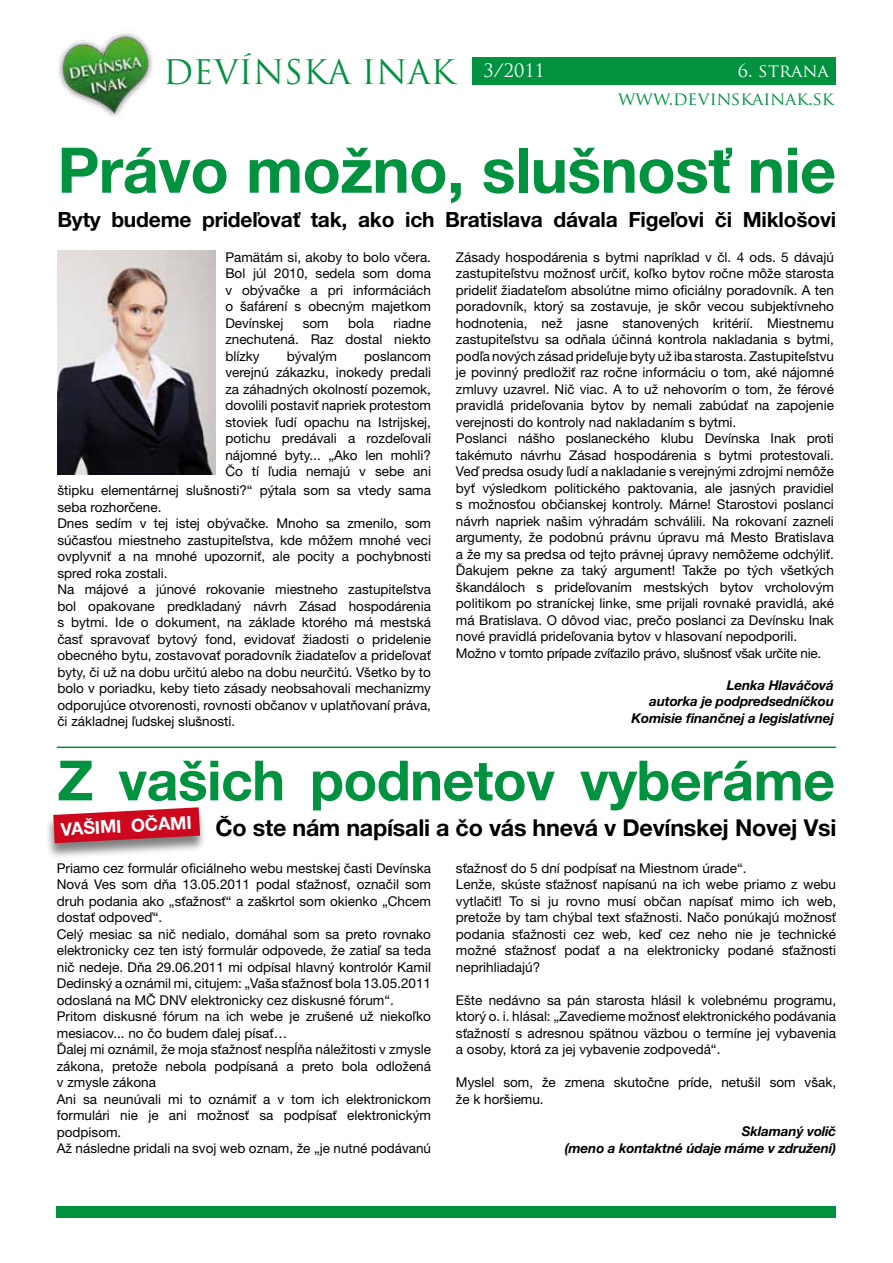
<style>
.page{position:relative;width:893px;height:1263px;background:#fff}
.page>*{position:absolute;margin:0;border:0;box-sizing:border-box;transform-origin:0 0}
.t1{font:700 63px "Helvetica Neue CE";letter-spacing:-.01em;color:#00923f}
.t2{font:700 55.5px "Helvetica Neue CE";letter-spacing:-.01em;color:#00923f}
.t3{font:33px "Trajan Pro";color:#00923f}
.t4{font:700 23.4px "Helvetica Neue CE";letter-spacing:-.01em;color:#000}
.t5{font:700 21px "Helvetica Neue CE";letter-spacing:-.01em;color:#000}
.t6{font:18px "Trajan Pro";color:#00923f}
.t7{font:18px "Trajan Pro";color:#fff}
.t8{font:700 18px "Helvetica Neue CE";color:#fff}
.t9{font:13.5px/16.5px "Helvetica Neue CE";color:#000}
.t10{font:italic 700 13.5px/16.2px "Helvetica Neue CE";letter-spacing:-.01em;color:#000;text-align:right}
</style>
<div class="page">
<img style="left:58px;top:31px;width:95px;height:87px">
<div style="left:57px;top:1206px;width:779px;height:12px;background:#00923f"></div>
<div style="left:472px;top:57px;width:364px;height:28px;background:#00923f"></div>
<img style="left:57px;top:251px;width:159px;height:224px">
<hr style="left:57px;top:746px;width:779px;height:2px;background:#00923f">
<div style="left:44px;top:807px;width:162px;height:52px;background:#000;opacity:.5"></div>
<svg style="left:53px;top:807px;width:147px;height:36px"></svg>
<h3 class="t3" style="left:163px;top:51px;width:294px">DEVÍNSKA INAK</h3>
<h3 class="t7" style="left:484px;top:59px;width:63px">3/2011</h3>
<h3 class="t7" style="left:738px;top:59px;width:92px">6. strana</h3>
<h3 class="t6" style="left:618px;top:87px;width:217px">www.devinskainak.sk</h3>
<h1 class="t1" style="left:57px;top:135px;width:780px">Právo možno, slušnosť nie</h1>
<h3 class="t5" style="left:57px;top:208px;width:780px">Byty budeme prideľovať tak, ako ich Bratislava dávala Figeľovi či Miklošovi</h3>
<p class="t9" style="left:225px;top:249px;width:207px;text-align:justify">Pamätám si, akoby to bolo včera.<br>Bol júl 2010, sedela som doma v obývačke a pri informáciách o šafárení s obecným majetkom Devínskej</p>
<p class="t9" style="left:225px;top:314px;width:207px;text-align:justify;text-indent:168px">riadne znechutená. Raz dostal niekto blízky</p>
<p class="t9" style="left:303px;top:314px;width:28px">som</p>
<p class="t9" style="left:348px;top:314px;width:28px">bola</p>
<p class="t9" style="left:225px;top:347px;width:207px;text-align:justify;text-indent:139px">poslancom verejnú zákazku, inokedy predali za záhadných okolností pozemok, dovolili postaviť napriek protestom stoviek ľudí opachu na Istrijskej, potichu predávali a rozdeľovali nájomné byty... „Ako len mohli?<br>Čo tí ľudia nemajú v sebe ani</p>
<p class="t9" style="left:287px;top:347px;width:52px">bývalým</p>
<p class="t9" style="left:57px;top:482px;width:375px">štipku elementárnej slušnosti?“ pýtala som sa vtedy sama seba rozhorčene.<br>Dnes sedím v tej istej obývačke. Mnoho sa zmenilo, som súčasťou miestneho zastupiteľstva, kde môžem mnohé veci ovplyvniť a na mnohé upozorniť, ale pocity a pochybnosti spred roka zostali.<br>Na májové a júnové rokovanie miestneho zastupiteľstva bol opakovane predkladaný návrh Zásad hospodárenia s bytmi. Ide o dokument, na základe ktorého má mestská časť spravovať bytový fond, evidovať žiadosti o pridelenie obecného bytu, zostavovať poradovník žiadateľov a prideľovať byty, či už na dobu určitú alebo na dobu neurčitú. Všetko by to bolo v poriadku, keby tieto zásady neobsahovali mechanizmy odporujúce otvorenosti, rovnosti občanov v uplatňovaní práva, či základnej ľudskej slušnosti.</p>
<p class="t9" style="left:456px;top:249px;width:380px">Zásady hospodárenia s bytmi napríklad v čl. 4 ods. 5 dávajú zastupiteľstvu možnosť určiť, koľko bytov ročne môže starosta prideliť žiadateľom absolútne mimo oficiálny poradovník. A ten poradovník, ktorý sa zostavuje, je skôr vecou subjektívneho hodnotenia, než jasne stanovených kritérií. Miestnemu zastupiteľstvu sa odňala účinná kontrola nakladania s bytmi, podľa nových zásad prideľuje byty už iba starosta. Zastupiteľstvu je povinný predložiť raz ročne informáciu o tom, aké nájomné zmluvy uzavrel. Nič viac. A to už nehovorím o tom, že férové pravidlá prideľovania bytov by nemali zabúdať na zapojenie verejnosti do kontroly nad nakladaním s bytmi.<br>Poslanci nášho poslaneckého klubu Devínska Inak proti takémuto návrhu Zásad hospodárenia s bytmi protestovali.<br>Veď predsa osudy ľudí a nakladanie s verejnými zdrojmi nemôže byť výsledkom politického paktovania, ale jasných pravidiel s možnosťou občianskej kontroly. Márne! Starostovi poslanci návrh napriek našim výhradám schválili. Na rokovaní zazneli argumenty, že podobnú právnu úpravu má Mesto Bratislava a že my sa predsa od tejto právnej úpravy nemôžeme odchýliť.<br>Ďakujem pekne za taký argument! Takže po tých všetkých škandáloch s prideľovaním mestských bytov vrcholovým politikom po straníckej linke, sme prijali rovnaké pravidlá, aké má Bratislava. O dôvod viac, prečo poslanci za Devínsku Inak nové pravidlá prideľovania bytov v hlasovaní nepodporili.<br>Možno v tomto prípade zvíťazilo právo, slušnosť však určite nie.</p>
<p class="t10" style="left:632px;top:677px;width:204px">Lenka Hlaváčová<br>autorka je podpredsedníčkou<br>Komisie finančnej a legislatívnej</p>
<h2 class="t2" style="left:57px;top:749px;width:779px">Z vašich podnetov vyberáme</h2>
<h3 class="t8" style="left:60px;top:819px;width:132px;rotate:-3deg">VAŠIMI OČAMI</h3>
<h3 class="t4" style="left:215px;top:815px;width:622px">Čo ste nám napísali a čo vás hnevá v Devínskej Novej Vsi</h3>
<p class="t9" style="left:57px;top:860px;width:376px">Priamo cez formulár oficiálneho webu mestskej časti Devínska Nová Ves som dňa 13.05.2011 podal sťažnosť, označil som druh podania ako „sťažnosť“ a zaškrtol som okienko „Chcem dostať odpoveď“.<br>Celý mesiac sa nič nedialo, domáhal som sa preto rovnako elektronicky cez ten istý formulár odpovede, že zatiaľ sa teda nič nedeje. Dňa 29.06.2011 mi odpísal hlavný kontrolór Kamil Dedinský a oznámil mi, citujem: „Vaša sťažnosť bola 13.05.2011 odoslaná na MČ DNV elektronicky cez diskusné fórum“.<br>Pritom diskusné fórum na ich webe je zrušené už niekoľko mesiacov... no čo budem ďalej písať…<br>Ďalej mi oznámil, že moja sťažnosť nespĺňa náležitosti v zmysle zákona, pretože nebola podpísaná a preto bola odložená v zmysle zákona<br>Ani sa neunúvali mi to oznámiť a v tom ich elektronickom formulári nie je ani možnosť sa podpísať elektronickým podpisom.<br>Až následne pridali na svoj web oznam, že „je nutné podávanú</p>
<p class="t9" style="left:456px;top:860px;width:382px">sťažnosť do 5 dní podpísať na Miestnom úrade“.<br>Lenže, skúste sťažnosť napísanú na ich webe priamo z webu vytlačiť! To si ju rovno musí občan napísať mimo ich web, pretože by tam chýbal text sťažnosti. Načo ponúkajú možnosť podania sťažnosti cez web, keď cez neho nie je technické možné sťažnosť podať a na elektronicky podané sťažnosti neprihliadajú?</p>
<p class="t9" style="left:456px;top:992px;width:382px;text-align:justify">Ešte nedávno sa pán starosta hlásil k volebnému programu, ktorý o. i. hlásal: „Zavedieme možnosť elektronického podávania sťažností s adresnou spätnou väzbou o termíne jej vybavenia a osoby, ktorá za jej vybavenie zodpovedá“.</p>
<p class="t9" style="left:456px;top:1074px;width:382px">Myslel som, že zmena skutočne príde, netušil som však, že k horšiemu.</p>
<p class="t10" style="left:565px;top:1123px;width:273px">Sklamaný volič<br>(meno a kontaktné údaje máme v združení)</p>
</div>
